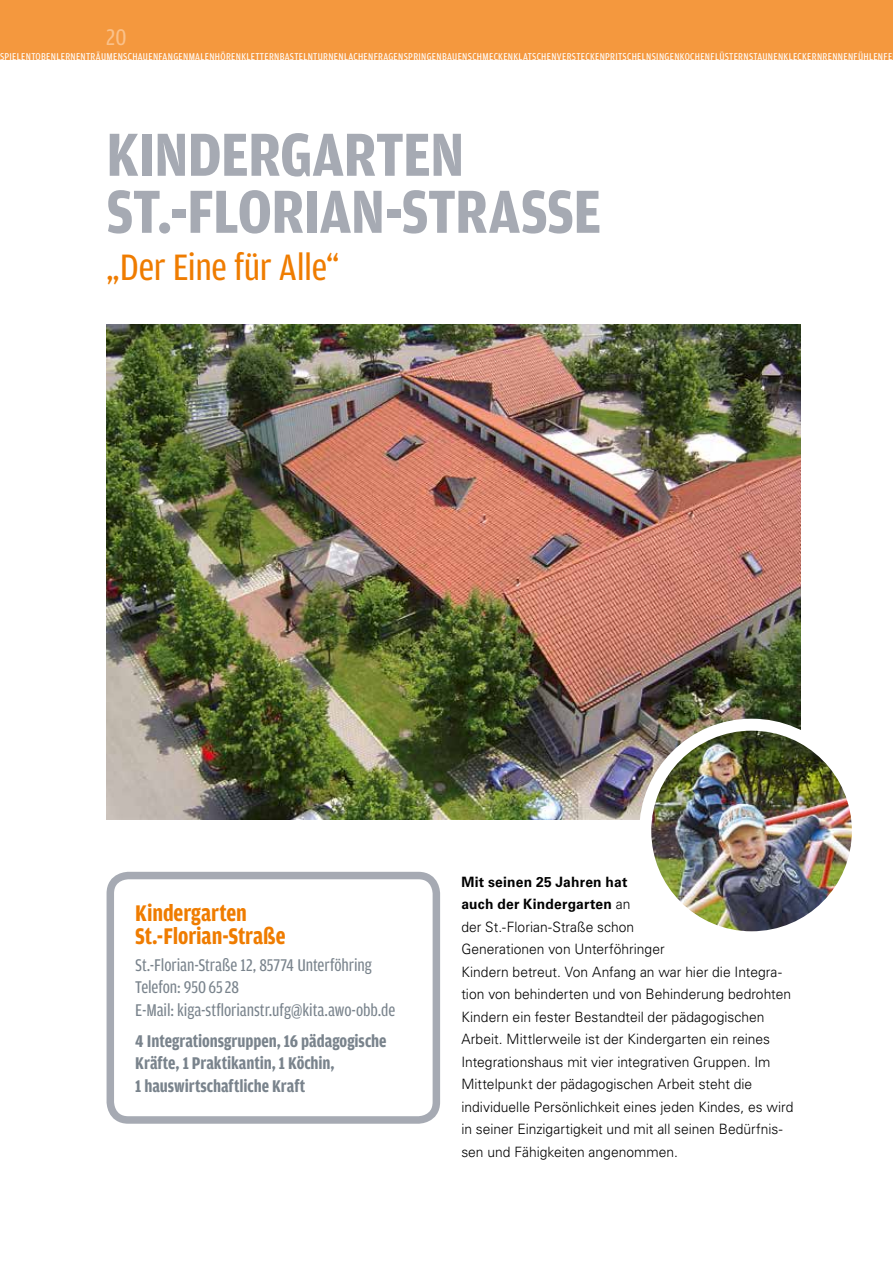
<style>
.page{position:relative;width:893px;height:1263px;background:#fff}
.page>*{position:absolute;margin:0;border:0;box-sizing:border-box;transform-origin:0 0}
.t1{font:700 64.5px/57px "Amplitude Cond";letter-spacing:-.015em;color:#a6aab3}
.t2{font:39px "Amplitude Cond";letter-spacing:-.01em;color:#ef7c00}
.t3{font:700 24px/22.5px "Amplitude Cond";letter-spacing:-.005em;color:#ef7c00}
.t4{font:24px "Amplitude Cond";color:#fac18a}
.t5{font:18px/22.5px "Amplitude Cond";letter-spacing:-.005em;color:#79838c}
.t6{font:700 18px/22.5px "Amplitude Cond";letter-spacing:-.005em;color:#79838c}
.t7{font:300 14.25px/22.5px "Univers LT Std";color:#000}
.t8{font:10.5px "Amplitude Cond";letter-spacing:.03em;color:#fff}
.s1{font-weight:700}
</style>
<div class="page">
<div style="left:0;top:0;width:893px;height:60px;background:#f4983e"></div>
<img style="left:107px;top:324px;width:693px;height:495px">
<div style="left:107px;top:872px;width:333px;height:252px;border:8px solid #a6aab3;border-radius:18px"></div>
<img style="left:645px;top:725px;width:213px;height:212px;border-radius:106px">
<div style="left:639px;top:719px;width:225px;height:224px;border:12px solid #fff;border-radius:50%"></div>
<h3 class="t4" style="left:106px;top:24px;width:22px">20</h3>
<p class="t8" style="left:0;top:51px;width:894px">SPIELENTOBENLERNENTRÄUMENSCHAUENFANGENMALENHÖRENKLETTERNBASTELNTURNENLACHENFRAGENSPRINGENBAUENSCHMECKENKLATSCHENVERSTECKENPRITSCHELNSINGENKOCHENFLÜSTERNSTAUNENKLECKERNRENNENFÜHLENFE</p>
<h1 class="t1" style="left:106px;top:127px;width:491px">Kindergarten<br>St.-Florian-StraSSe</h1>
<h2 class="t2" style="left:106px;top:246px;width:235px">„DER EINE FÜR ALLE“</h2>
<h3 class="t3" style="left:135px;top:902px;width:152px">Kindergarten<br>St.-Florian-Straße</h3>
<p class="t5" style="left:135px;top:953px;width:261px">ST.-FLORIAN-STRAßE 12, 85774 UNTERFÖHRING<br>TELEFON: 950 6528<br>E-MAIL: KIGA-STFLORIANSTR.UFG@KITA.AWO-OBB.DE</p>
<p class="t6" style="left:135px;top:1029px;width:253px">4 Integrationsgruppen, 16 pädagogische<br>Kräfte, 1 Praktikantin, 1 Köchin,<br>1 hauswirtschaftliche Kraft</p>
<p class="t7" style="left:461px;top:870px;width:333px"><span class="s1">Mit seinen 25 Jahren hat<br>auch der Kindergarten</span> an<br>der St.-Florian-Straße schon<br>Generationen von Unterföhringer<br>Kindern betreut. Von Anfang an war hier die Integra&shy;tion von behinderten und von Behinderung bedrohten Kindern ein fester Bestandteil der pädagogischen Arbeit. Mittlerweile ist der Kindergarten ein reines Integrationshaus mit vier integrativen Gruppen. Im Mittelpunkt der pädagogischen Arbeit steht die individuelle Persönlichkeit eines jeden Kindes, es wird in seiner Einzigartigkeit und mit all seinen Bedürfnis&shy;sen und Fähigkeiten angenommen.</p>
</div>
